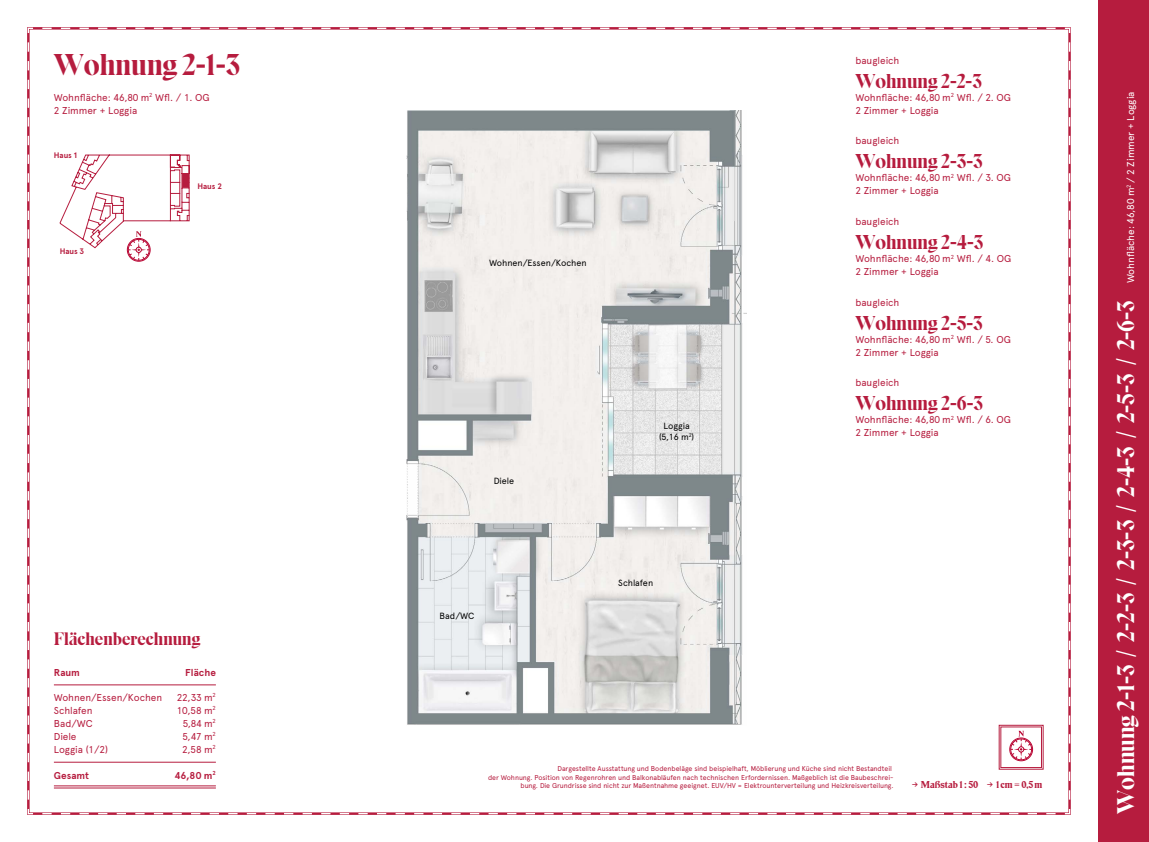
<style>
.page{position:relative;width:1149px;height:842px;background:#fff}
.page>*{position:absolute;margin:0;border:0;box-sizing:border-box;transform-origin:0 0}
.t1{font:30px "Eksell Display Large";color:#b61c3e}
.t2{font:24px "Eksell Display Large";color:#fff}
.t3{font:20px "Eksell Display Large";color:#b61c3e}
.t4{font:18px "Eksell Display Large";color:#b61c3e}
.t5{font:10px/13px "Apercu Pro";letter-spacing:-.005em;color:#b61c3e}
.t6{font:10px "Apercu Pro";letter-spacing:-.005em;color:#fff}
.t7{font:700 10px "Apercu Pro";letter-spacing:-.005em;color:#b61c3e}
.t8{font:10px "Eksell Display Small";color:#b61c3e}
.t9{font:9px/10.8px "Apercu Pro";letter-spacing:-.005em;color:#000;text-align:center}
.t10{font:700 8px "Apercu Pro";letter-spacing:-.005em;color:#b61c3e}
.t11{font:7px/8.4px "Apercu Pro";letter-spacing:-.01em;color:#b61c3e;text-align:right}
.s1{font-family:"Eksell Display Small"}
</style>
<div class="page">
<div style="left:1097px;top:0;width:51px;height:842px;background:#b61c3e"></div>
<svg style="left:42px;top:807px;width:1028px;height:8px"></svg>
<svg style="left:1063px;top:27px;width:7px;height:773px"></svg>
<svg style="left:27px;top:27px;width:1028px;height:7px"></svg>
<svg style="left:27px;top:42px;width:7px;height:773px"></svg>
<img style="left:406px;top:110px;width:340px;height:615px">
<hr style="left:54px;top:685px;width:162px;height:1px;background:#b61c3e">
<hr style="left:54px;top:762px;width:162px;height:1px;background:#b61c3e">
<hr style="left:54px;top:786px;width:162px;height:1px;background:#b61c3e">
<hr style="left:54px;top:788px;width:162px;height:1px;background:#b61c3e">
<div style="left:127px;top:238px;width:23px;height:23px;border:1px solid #b80331;border-radius:50%"></div>
<svg style="left:998px;top:725px;width:45px;height:44px"></svg>
<svg style="left:59px;top:154px;width:131px;height:106px"></svg>
<div style="left:182px;top:173px;width:7px;height:15px;background:#b61c3e"></div>
<h1 class="t1" style="left:54px;top:48px;width:188px">Wohnung 2-1-3</h1>
<p class="t5" style="left:54px;top:90px;width:157px">Wohnfläche: 46,80 m<sup>2</sup> Wfl. / 1. OG<br>2 Zimmer + Loggia</p>
<p class="t10" style="left:54px;top:149px;width:25px">Haus 1</p>
<p class="t10" style="left:60px;top:246px;width:26px">Haus 3</p>
<p class="t10" style="left:197px;top:180px;width:26px">Haus 2</p>
<h3 class="t4" style="left:54px;top:629px;width:148px">Flächenberechnung</h3>
<p class="t7" style="left:54px;top:665px;width:27px">Raum</p>
<p class="t7" style="left:185px;top:665px;width:32px">Fläche</p>
<p class="t5" style="left:54px;top:690px;width:110px">Wohnen/Essen/Kochen</p>
<p class="t5" style="left:177px;top:690px;width:41px">22,33 m<sup>2</sup></p>
<p class="t5" style="left:54px;top:703px;width:40px">Schlafen</p>
<p class="t5" style="left:177px;top:703px;width:41px">10,58 m<sup>2</sup></p>
<p class="t5" style="left:54px;top:716px;width:40px">Bad/WC</p>
<p class="t5" style="left:183px;top:716px;width:35px">5,84 m<sup>2</sup></p>
<p class="t5" style="left:54px;top:729px;width:24px">Diele</p>
<p class="t5" style="left:182px;top:729px;width:35px">5,47 m<sup>2</sup></p>
<p class="t5" style="left:54px;top:742px;width:56px">Loggia (1/2)</p>
<p class="t5" style="left:182px;top:742px;width:35px">2,58 m<sup>2</sup></p>
<p class="t7" style="left:54px;top:767px;width:37px">Gesamt</p>
<p class="t7" style="left:174px;top:767px;width:43px">46,80 m<sup>2</sup></p>
<p class="t9" style="left:489px;top:257px;width:99px">Wohnen/Essen/Kochen</p>
<p class="t9" style="left:493px;top:475px;width:22px">Diele</p>
<p class="t9" style="left:439px;top:609px;width:36px">Bad/WC</p>
<p class="t9" style="left:658px;top:420px;width:37px">Loggia (5,16 m<sup>2</sup>)</p>
<p class="t9" style="left:618px;top:577px;width:36px">Schlafen</p>
<p class="t5" style="left:855px;top:53px;width:45px">baugleich</p>
<h3 class="t3" style="left:855px;top:70px;width:128px">Wohnung 2-2-3</h3>
<p class="t5" style="left:855px;top:90px;width:157px">Wohnfläche: 46,80 m<sup>2</sup> Wfl. / 2. OG<br>2 Zimmer + Loggia</p>
<p class="t5" style="left:855px;top:134px;width:45px">baugleich</p>
<h3 class="t3" style="left:855px;top:150px;width:129px">Wohnung 2-3-3</h3>
<p class="t5" style="left:855px;top:171px;width:157px">Wohnfläche: 46,80 m<sup>2</sup> Wfl. / 3. OG<br>2 Zimmer + Loggia</p>
<p class="t5" style="left:855px;top:214px;width:45px">baugleich</p>
<h3 class="t3" style="left:855px;top:231px;width:129px">Wohnung 2-4-3</h3>
<p class="t5" style="left:855px;top:251px;width:157px">Wohnfläche: 46,80 m<sup>2</sup> Wfl. / 4. OG<br>2 Zimmer + Loggia</p>
<p class="t5" style="left:855px;top:295px;width:45px">baugleich</p>
<h3 class="t3" style="left:855px;top:312px;width:129px">Wohnung 2-5-3</h3>
<p class="t5" style="left:855px;top:332px;width:157px">Wohnfläche: 46,80 m<sup>2</sup> Wfl. / 5. OG<br>2 Zimmer + Loggia</p>
<p class="t5" style="left:855px;top:376px;width:45px">baugleich</p>
<h3 class="t3" style="left:855px;top:393px;width:129px">Wohnung 2-6-3</h3>
<p class="t5" style="left:855px;top:413px;width:157px">Wohnfläche: 46,80 m<sup>2</sup> Wfl. / 6. OG<br>2 Zimmer + Loggia</p>
<p class="t11" style="left:488px;top:764px;width:407px">Dargestellte Ausstattung und Bodenbeläge sind beispielhaft, Möblierung und Küche sind nicht Bestandteil<br>der Wohnung. Position von Regenrohren und Balkonabläufen nach technischen Erfordernissen. Maßgeblich ist die Baubeschrei&shy;bung. Die Grundrisse sind nicht zur Maßentnahme geeignet. EUV/HV = Elektrounterverteilung und Heizkreisverteilung.</p>
<p class="t8" style="left:920px;top:779px;width:59px">Maßstab 1 : 50</p>
<p class="t8" style="left:995px;top:779px;width:48px">1 cm = 0,5m</p>
<p class="t6" style="left:1122px;top:283px;width:193px;rotate:-90deg">Wohnfläche: 46,80 m<sup>2</sup> / 2 Zimmer + Loggia</p>
<h2 class="t2" style="left:1112px;top:814px;width:515px;rotate:-90deg">Wohnung 2-1-3 <span class="s1">/</span> 2-2-3 <span class="s1">/</span> 2-3-3 <span class="s1">/</span> 2-4-3 <span class="s1">/</span> 2-5-3 <span class="s1">/</span> 2-6-3</h2>
</div>
